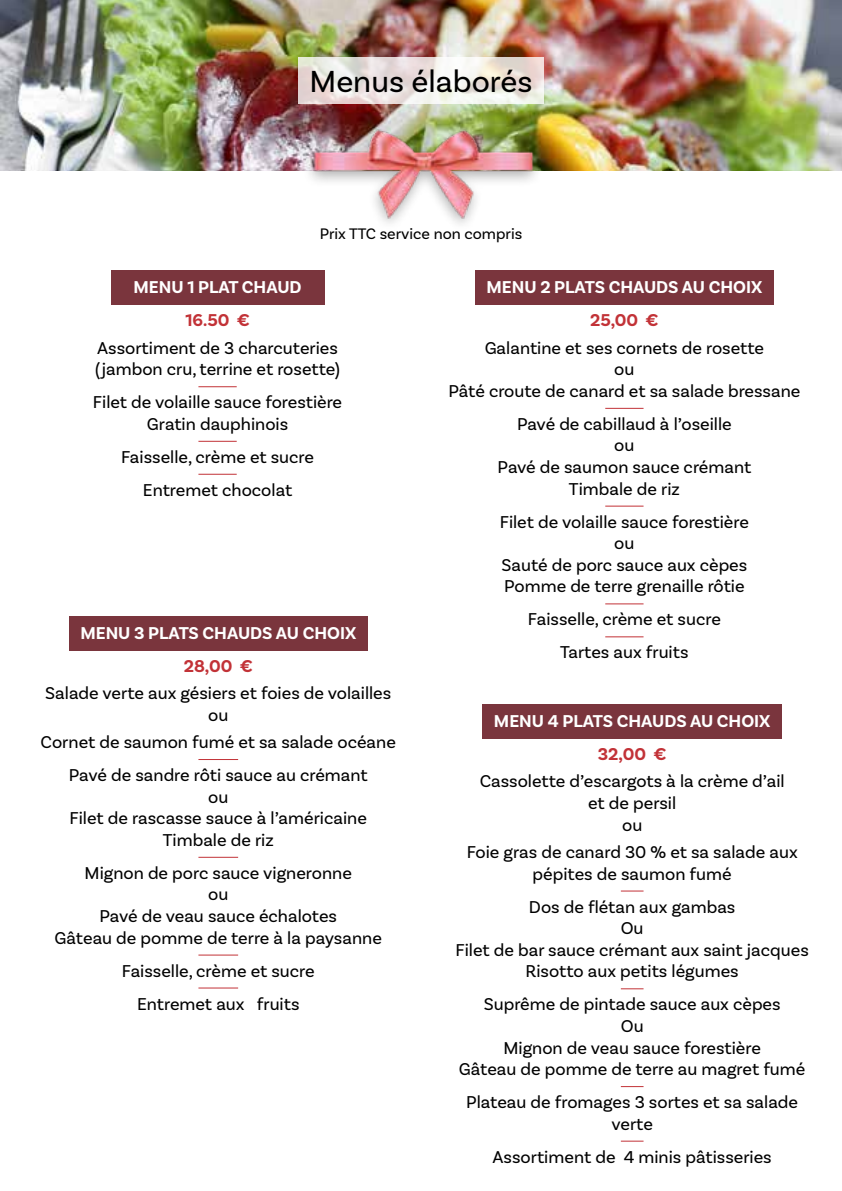
<style>
.page{position:relative;width:842px;height:1191px;background:#fff}
.page>*{position:absolute;margin:0;border:0;box-sizing:border-box;transform-origin:0 0}
.t1{font:32px "Basic Sans";color:#000}
.t2{font:18px/21.6px "Basic Sans";color:#000;text-align:center}
.t3{font:700 18px "Basic Sans";color:#fff}
.t4{font:700 18px "Basic Sans";color:#c23237}
.t5{font:16px "Basic Sans";color:#000}
</style>
<div class="page">
<hr style="left:198px;top:386px;width:39px;height:1px;background:#c23237">
<hr style="left:198px;top:441px;width:39px;height:1px;background:#c23237">
<hr style="left:198px;top:474px;width:39px;height:1px;background:#c23237">
<div style="left:111px;top:270px;width:213px;height:35px;background:#7a353d"></div>
<hr style="left:605px;top:408px;width:38px;height:1px;background:#c23237">
<hr style="left:605px;top:505px;width:38px;height:1px;background:#c23237">
<hr style="left:605px;top:603px;width:38px;height:1px;background:#c23237">
<hr style="left:605px;top:636px;width:38px;height:1px;background:#c23237">
<div style="left:475px;top:270px;width:299px;height:35px;background:#7a353d"></div>
<svg style="left:621px;top:890px;width:22px;height:1px"></svg>
<svg style="left:621px;top:988px;width:22px;height:1px"></svg>
<svg style="left:621px;top:1086px;width:22px;height:1px"></svg>
<svg style="left:621px;top:1140px;width:22px;height:1px"></svg>
<div style="left:483px;top:704px;width:299px;height:34px;background:#7a353d"></div>
<hr style="left:198px;top:759px;width:40px;height:1px;background:#c23237">
<hr style="left:198px;top:856px;width:40px;height:1px;background:#c23237">
<hr style="left:198px;top:954px;width:40px;height:1px;background:#c23237">
<hr style="left:198px;top:987px;width:40px;height:1px;background:#c23237">
<div style="left:69px;top:615px;width:299px;height:35px;background:#7a353d"></div>
<img style="left:0;top:0;width:842px;height:170px">
<svg style="left:298px;top:57px;width:246px;height:46px"></svg>
<img style="left:299px;top:116px;width:244px;height:108px">
<h1 class="t1" style="left:309px;top:62px;width:225px">Menus élaborés</h1>
<p class="t5" style="left:320px;top:224px;width:204px">Prix TTC service non compris</p>
<p class="t3" style="left:134px;top:276px;width:170px">MENU 1 PLAT CHAUD</p>
<p class="t4" style="left:185px;top:309px;width:66px">16.50 €</p>
<p class="t2" style="left:95px;top:337px;width:246px;text-align:left">Assortiment de 3 charcuteries (jambon cru, terrine et rosette)</p>
<p class="t2" style="left:93px;top:391px;width:251px">Filet de volaille sauce forestière<br>Gratin dauphinois</p>
<p class="t2" style="left:121px;top:440px;width:194px;line-height:33px">Faisselle, crème et sucre<br>Entremet chocolat</p>
<p class="t3" style="left:80px;top:622px;width:277px">MENU 3 PLATS CHAUDS AU CHOIX</p>
<p class="t4" style="left:184px;top:655px;width:71px">28,00 €</p>
<p class="t2" style="left:45px;top:682px;width:348px">Salade verte aux gésiers et foies de volailles ou</p>
<p class="t2" style="left:41px;top:725px;width:357px;line-height:33px">Cornet de saumon fumé et sa salade océane<br>Pavé de sandre rôti sauce au crémant</p>
<p class="t2" style="left:70px;top:785px;width:299px">ou<br>Filet de rascasse sauce à l’américaine<br>Timbale de riz</p>
<p class="t2" style="left:55px;top:862px;width:329px">Mignon de porc sauce vigneronne<br>ou<br>Pavé de veau sauce échalotes<br>Gâteau de pomme de terre à la paysanne</p>
<p class="t2" style="left:122px;top:954px;width:194px;line-height:33px">Faisselle, crème et sucre<br>Entremet aux fruits</p>
<p class="t3" style="left:486px;top:276px;width:277px">MENU 2 PLATS CHAUDS AU CHOIX</p>
<p class="t4" style="left:590px;top:309px;width:70px">25,00 €</p>
<p class="t2" style="left:448px;top:337px;width:354px">Galantine et ses cornets de rosette<br>ou<br>Pâté croute de canard et sa salade bressane</p>
<p class="t2" style="left:497px;top:413px;width:255px">Pavé de cabillaud à l’oseille<br>ou<br>Pavé de saumon sauce crémant<br>Timbale de riz</p>
<p class="t2" style="left:500px;top:510px;width:251px">Filet de volaille sauce forestière ou<br>Sauté de porc sauce aux cèpes<br>Pomme de terre grenaille rôtie</p>
<p class="t2" style="left:528px;top:603px;width:194px;line-height:33px">Faisselle, crème et sucre<br>Tartes aux fruits</p>
<p class="t3" style="left:494px;top:710px;width:278px">MENU 4 PLATS CHAUDS AU CHOIX</p>
<p class="t4" style="left:598px;top:743px;width:70px">32,00 €</p>
<p class="t2" style="left:480px;top:770px;width:306px">Cassolette d’escargots à la crème d’ail et de persil<br>ou</p>
<p class="t2" style="left:467px;top:841px;width:332px">Foie gras de canard 30 % et sa salade aux pépites de saumon fumé</p>
<p class="t2" style="left:455px;top:895px;width:355px">Dos de flétan aux gambas<br>Ou<br>Filet de bar sauce crémant aux saint jacques<br>Risotto aux petits légumes</p>
<p class="t2" style="left:459px;top:993px;width:348px">Suprême de pintade sauce aux cèpes<br>Ou<br>Mignon de veau sauce forestière<br>Gâteau de pomme de terre au magret fumé</p>
<p class="t2" style="left:466px;top:1091px;width:333px">Plateau de fromages 3 sortes et sa salade verte</p>
<p class="t2" style="left:493px;top:1145px;width:281px">Assortiment de 4 minis pâtisseries</p>
</div>
